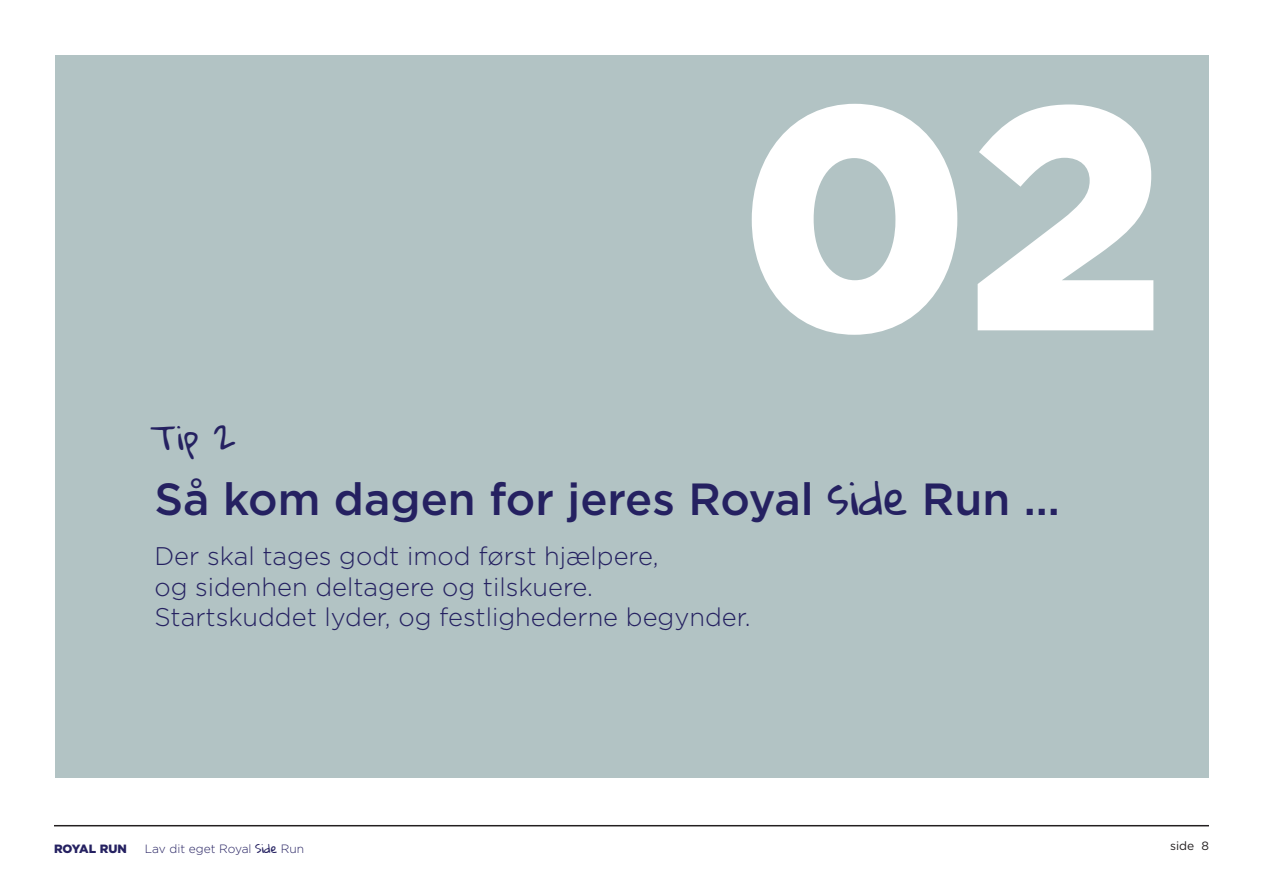
<style>
.page{position:relative;width:1263px;height:893px;background:#fff}
.page>*{position:absolute;margin:0;border:0;box-sizing:border-box;transform-origin:0 0}
.t1{font:900 317.25px "Gotham";color:#fff}
.t2{font:500 45px "Gotham";color:#252161}
.t3{font:32.85px "Gloria Hallelujah";color:#252161}
.t4{font:300 25.5px/30.6px "Gotham";color:#252161}
.t5{font:300 12px "Gotham";color:#252161}
.t6{font:900 12px "Gotham";color:#252161}
.t7{font:12px "Gotham";color:#231f20}
.s1{font-family:"Gloria Hallelujah";font-weight:400}
</style>
<div class="page">
<hr style="left:54px;top:825px;width:1155px;height:1px;background:#231f20">
<div style="left:55px;top:55px;width:1153px;height:722px;background:#b2c3c4"></div>
<p class="t3" style="left:150px;top:419px;width:87px">Tip 2</p>
<p class="t1" style="left:739px;top:-1px;width:428px">02</p>
<p class="t2" style="left:154px;top:470px;width:907px">Så kom dagen for jeres Royal <span class="s1">side</span> Run ...</p>
<p class="t4" style="left:154px;top:540px;width:598px">Der skal tages godt imod først hjælpere,<br>og sidenhen deltagere og tilskuere.<br>Startskuddet lyder, og festlighederne begynder.</p>
<p class="t6" style="left:54px;top:840px;width:74px">ROYAL RUN</p>
<p class="t5" style="left:145px;top:841px;width:161px">Lav dit eget Royal <span class="s1">Side</span> Run</p>
<p class="t7" style="left:1170px;top:838px;width:40px">side 8</p>
</div>
